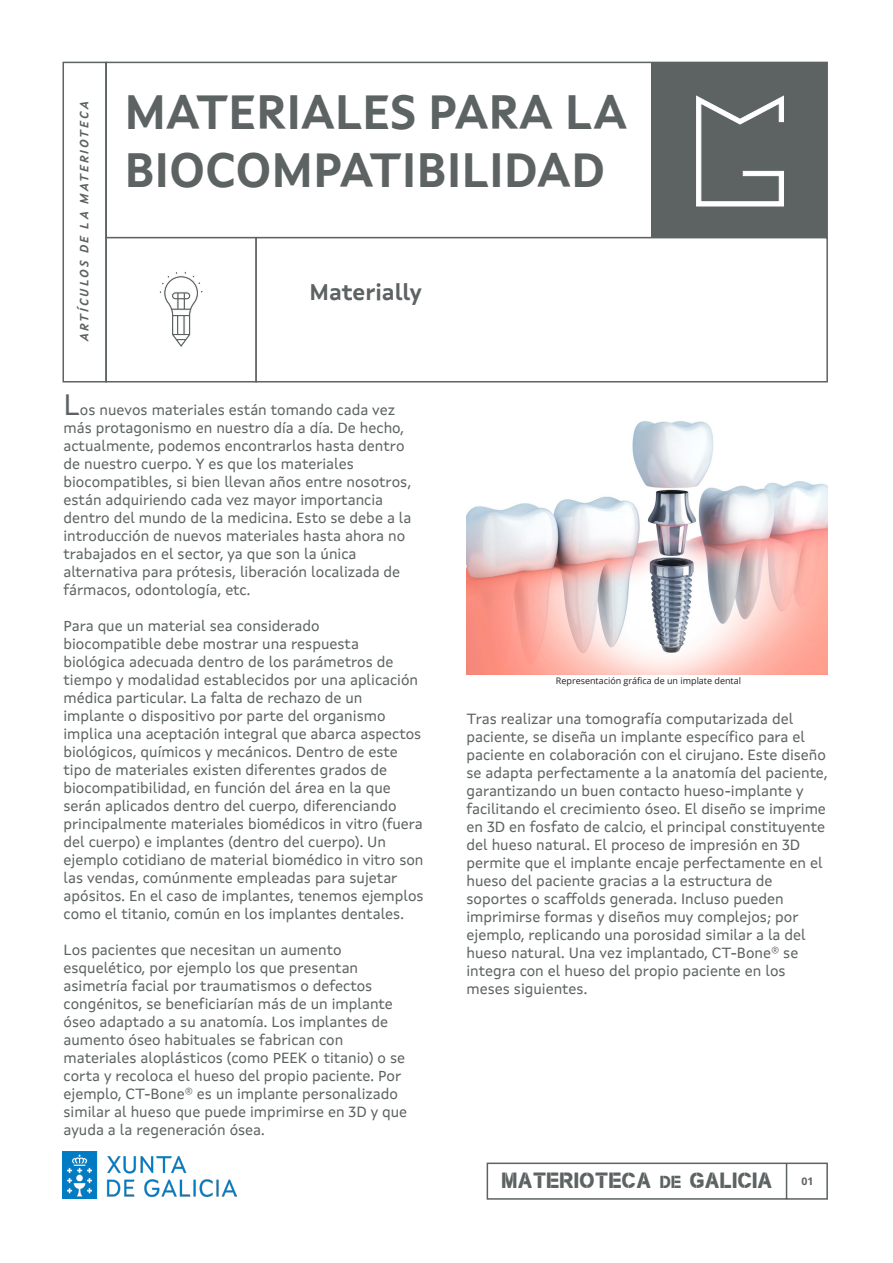
<style>
.page{position:relative;width:893px;height:1263px;background:#fff}
.page>*{position:absolute;margin:0;border:0;box-sizing:border-box;transform-origin:0 0}
.t1{font:700 48px "Xunta Sans";color:#5d6263}
.t2{font:700 22.5px "Xunta Sans";color:#5d6263}
.t3{font:15px/18px "Xunta Sans";color:#5d6263}
.t4{font:14.25px "New Stenciltfb";color:#5d6263}
.t5{font:italic 700 12px "Xunta Sans";letter-spacing:.19em;color:#5d6263}
.t6{font:700 10.5px "Open Sans";color:#5d6263}
.t7{font:9px "Open Sans";color:#231f20}
.s1{font-size:30px}
.s2{font-size:11.25px}
</style>
<div class="page">
<svg style="left:105px;top:61px;width:723px;height:175px"></svg>
<svg style="left:258px;top:236px;width:570px;height:147px"></svg>
<div style="left:651px;top:62px;width:176px;height:176px;background:#5d6263"></div>
<div style="left:63px;top:62px;width:44px;height:320px;border:2px solid #5d6263"></div>
<svg style="left:696px;top:95px;width:88px;height:112px"></svg>
<svg style="left:105px;top:236px;width:153px;height:147px"></svg>
<img style="left:63px;top:1151px;width:173px;height:48px">
<svg style="left:486px;top:1162px;width:342px;height:38px"></svg>
<img style="left:466px;top:421px;width:362px;height:253px">
<p class="t5" style="left:77px;top:341px;width:242px;rotate:-90deg">ARTÍCULOS DE LA MATERIOTECA</p>
<p class="t1" style="left:124px;top:83px;width:504px">MATERIALES PARA LA</p>
<p class="t1" style="left:124px;top:141px;width:482px">BIOCOMPATIBILIDAD</p>
<p class="t2" style="left:310px;top:279px;width:114px">Materially</p>
<p class="t3" style="left:64px;top:401px;width:343px"><span class="s1">L</span>os nuevos materiales están tomando cada vez más protagonismo en nuestro día a día. De hecho, actualmente, podemos encontrarlos hasta dentro de nuestro cuerpo. Y es que los materiales</p>
<p class="t3" style="left:64px;top:473px;width:349px">biocompatibles, si bien llevan años entre nosotros, están adquiriendo cada vez mayor importancia dentro del mundo de la medicina. Esto se debe a la introducción de nuevos materiales hasta ahora no trabajados en el sector, ya que son la única</p>
<p class="t3" style="left:64px;top:563px;width:338px">alternativa para prótesis, liberación localizada de fármacos, odontología, etc.</p>
<p class="t3" style="left:64px;top:617px;width:258px">Para que un material sea considerado</p>
<p class="t3" style="left:64px;top:635px;width:297px">biocompatible debe mostrar una respuesta</p>
<p class="t3" style="left:64px;top:653px;width:356px">biológica adecuada dentro de los parámetros de tiempo y modalidad establecidos por una aplicación médica particular. La falta de rechazo de un</p>
<p class="t3" style="left:64px;top:707px;width:359px">implante o dispositivo por parte del organismo implica una aceptación integral que abarca aspectos biológicos, químicos y mecánicos. Dentro de este tipo de materiales existen diferentes grados de</p>
<p class="t3" style="left:64px;top:779px;width:362px">biocompatibilidad, en función del área en la que serán aplicados dentro del cuerpo, diferenciando principalmente materiales biomédicos in vitro (fuera del cuerpo) e implantes (dentro del cuerpo). Un ejemplo cotidiano de material biomédico in vitro son las vendas, comúnmente empleadas para sujetar apósitos. En el caso de implantes, tenemos ejemplos como el titanio, común en los implantes dentales.</p>
<p class="t3" style="left:64px;top:941px;width:280px">Los pacientes que necesitan un aumento</p>
<p class="t3" style="left:64px;top:959px;width:296px">esquelético, por ejemplo los que presentan</p>
<p class="t3" style="left:64px;top:977px;width:310px">asimetría facial por traumatismos o defectos</p>
<p class="t3" style="left:64px;top:995px;width:331px">congénitos, se beneficiarían más de un implante óseo adaptado a su anatomía. Los implantes de aumento óseo habituales se fabrican con</p>
<p class="t3" style="left:64px;top:1049px;width:345px">materiales aloplásticos (como PEEK o titanio) o se corta y recoloca el hueso del propio paciente. Por ejemplo, CT-Bone® es un implante personalizado similar al hueso que puede imprimirse en 3D y que ayuda a la regeneración ósea.</p>
<p class="t7" style="left:556px;top:675px;width:187px">Representación gráfica de un implate dental</p>
<p class="t3" style="left:466px;top:710px;width:363px">Tras realizar una tomografía computarizada del paciente, se diseña un implante específico para el paciente en colaboración con el cirujano. Este diseño se adapta perfectamente a la anatomía del paciente, garantizando un buen contacto hueso-implante y facilitando el crecimiento óseo. El diseño se imprime en 3D en fosfato de calcio, el principal constituyente del hueso natural. El proceso de impresión en 3D permite que el implante encaje perfectamente en el hueso del paciente gracias a la estructura de</p>
<p class="t3" style="left:466px;top:890px;width:319px">soportes o scaffolds generada. Incluso pueden</p>
<p class="t3" style="left:466px;top:908px;width:341px">imprimirse formas y diseños muy complejos; por ejemplo, replicando una porosidad similar a la del hueso natural. Una vez implantado, CT-Bone® se</p>
<p class="t3" style="left:466px;top:962px;width:321px">integra con el hueso del propio paciente en los</p>
<p class="t3" style="left:466px;top:980px;width:122px">meses siguientes.</p>
<p class="t4" style="left:502px;top:1173px;width:273px">MATERIOTECA <span class="s2">DE</span> GALICIA</p>
<p class="t6" style="left:801px;top:1173px;width:13px">01</p>
</div>
